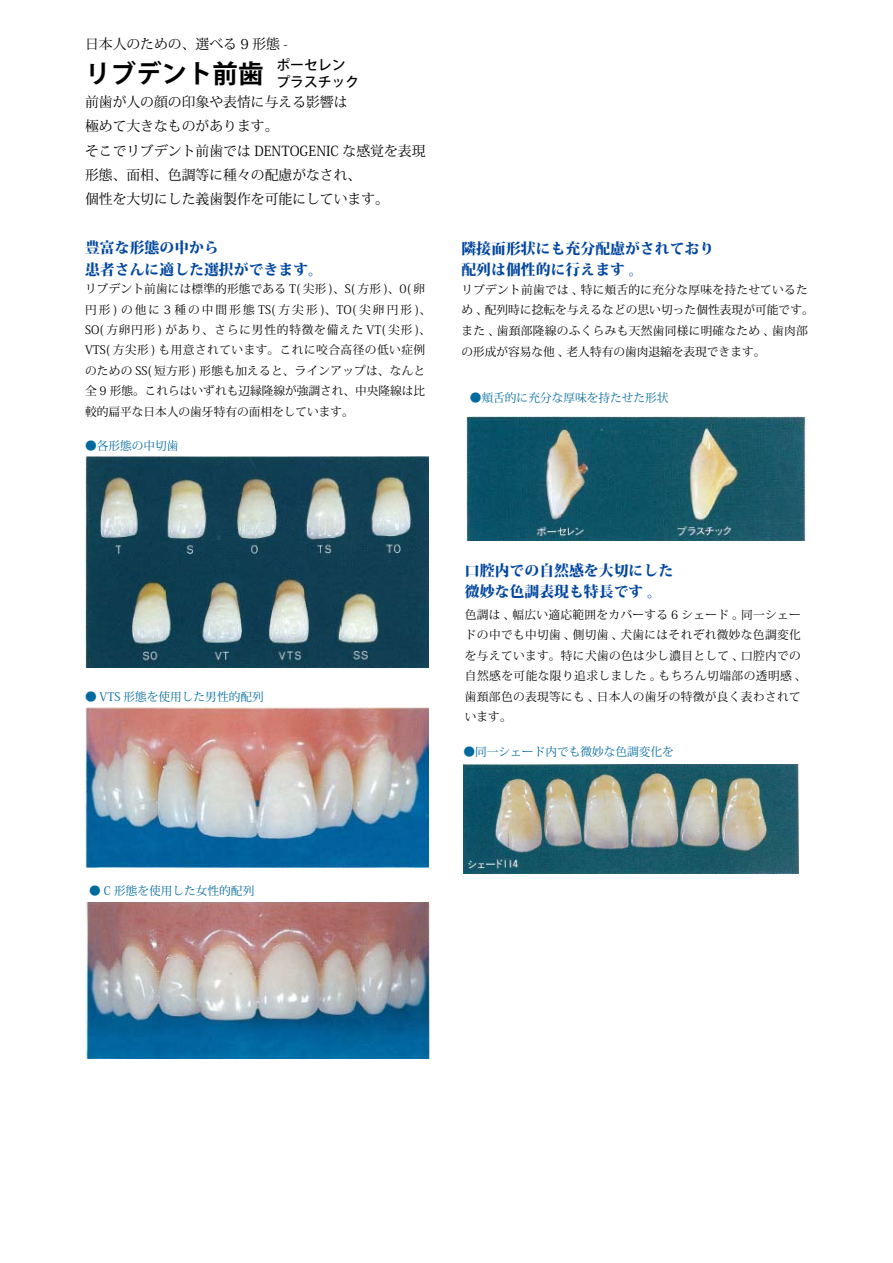
<style>
.page{position:relative;width:893px;height:1263px;background:#fff}
.page>*{position:absolute;margin:0;border:0;box-sizing:border-box;transform-origin:0 0}
.t1{font:700 25.5px "Koz Go Std";color:#000}
.t2{font:800 14.85px/21.3px "Koz Min Std";color:#00469f}
.t3{font:13.8px/24.2px "Koz Min Std";color:#000}
.t4{font:500 13.8px/17px "Koz Go Std";color:#000}
.t5{font:11.7px/20.4px "Koz Min Std";letter-spacing:.025em;color:#000}
.t6{font:11.7px "Koz Min Std";color:#006a9f}
</style>
<div class="page">
<img style="left:85px;top:456px;width:343px;height:212px">
<img style="left:85px;top:708px;width:343px;height:159px">
<img style="left:85px;top:902px;width:344px;height:157px">
<img style="left:467px;top:417px;width:339px;height:124px">
<img style="left:463px;top:764px;width:335px;height:110px">
<p class="t3" style="left:85px;top:32px;width:204px">日本人のための、選べる 9 形態 -</p>
<h1 class="t1" style="left:85px;top:58px;width:180px">リブデント前歯</h1>
<p class="t3" style="left:85px;top:90px;width:342px">前歯が人の顔の印象や表情に与える影響は<br>極めて大きなものがあります。<br>そこでリブデント前歯では DENTOGENIC な感覚を表現形態、面相、色調等に種々の配慮がなされ、<br>個性を大切にした義歯製作を可能にしています。</p>
<p class="t4" style="left:276px;top:57px;width:84px">ポーセレンプラスチック</p>
<p class="t2" style="left:85px;top:237px;width:240px">豊富な形態の中から<br>患者さんに適した選択ができます。</p>
<p class="t5" style="left:85px;top:279px;width:347px">リブデント前歯には標準的形態である T( 尖形 )、 (S 方形 )、0 卵(円形 ) の他に 3 種の中間形態 TS( 方尖形 )、TO( 尖卵円形 、( SO( 方卵円形 ) があり、さらに男性的特徴を備えた VT( 尖形、( VTS( 方尖形 ) も用意されています。これに咬合高径の低い症例のための SS( 短方形 ) 形態も加えると、ラインアップは、なんと全 9 形態。これらはいずれも辺縁隆線が強調され、中央隆線は比較的扁平な日本人の歯牙特有の面相をしています。</p>
<p class="t6" style="left:85px;top:439px;width:95px">●各形態の中切歯</p>
<p class="t2" style="left:461px;top:238px;width:254px">隣接面形状にも充分配慮がされており配列は個性的に行えます。</p>
<p class="t5" style="left:461px;top:279px;width:354px;line-height:20.9px">リブデント前歯では､特に頬舌的に充分な厚味を持たせているため､配列時に捻転を与えるなどの思い切った個性表現が可能です。また､歯頚部隆線のふくらみも天然歯同様に明確なため､歯肉部の形成が容易な他､老人特有の歯肉退縮を表現できます。</p>
<p class="t6" style="left:470px;top:391px;width:200px">●頬舌的に充分な厚味を持たせた形状</p>
<p class="t6" style="left:85px;top:689px;width:180px">● VTS 形態を使用した男性的配列</p>
<p class="t2" style="left:465px;top:560px;width:210px">口腔内での自然感を大切にした微妙な色調表現も特長です。</p>
<p class="t5" style="left:465px;top:604px;width:337px;text-align:justify">色調は､幅広い適応範囲をカバーする 6 シェード｡同一シェードの中でも中切歯､側切歯､犬歯にはそれぞれ微妙な色調変化を与えています。特に犬歯の色は少し濃目として､口腔内での自然感を可能な限り追求しました｡もちろん切端部の透明感、歯頚部色の表現等にも､日本人の歯牙の特徴が良く表わされています。</p>
<p class="t6" style="left:463px;top:744px;width:212px">●同一シェード内でも微妙な色調変化を</p>
<p class="t6" style="left:89px;top:883px;width:167px">● C 形態を使用した女性的配列</p>
</div>
